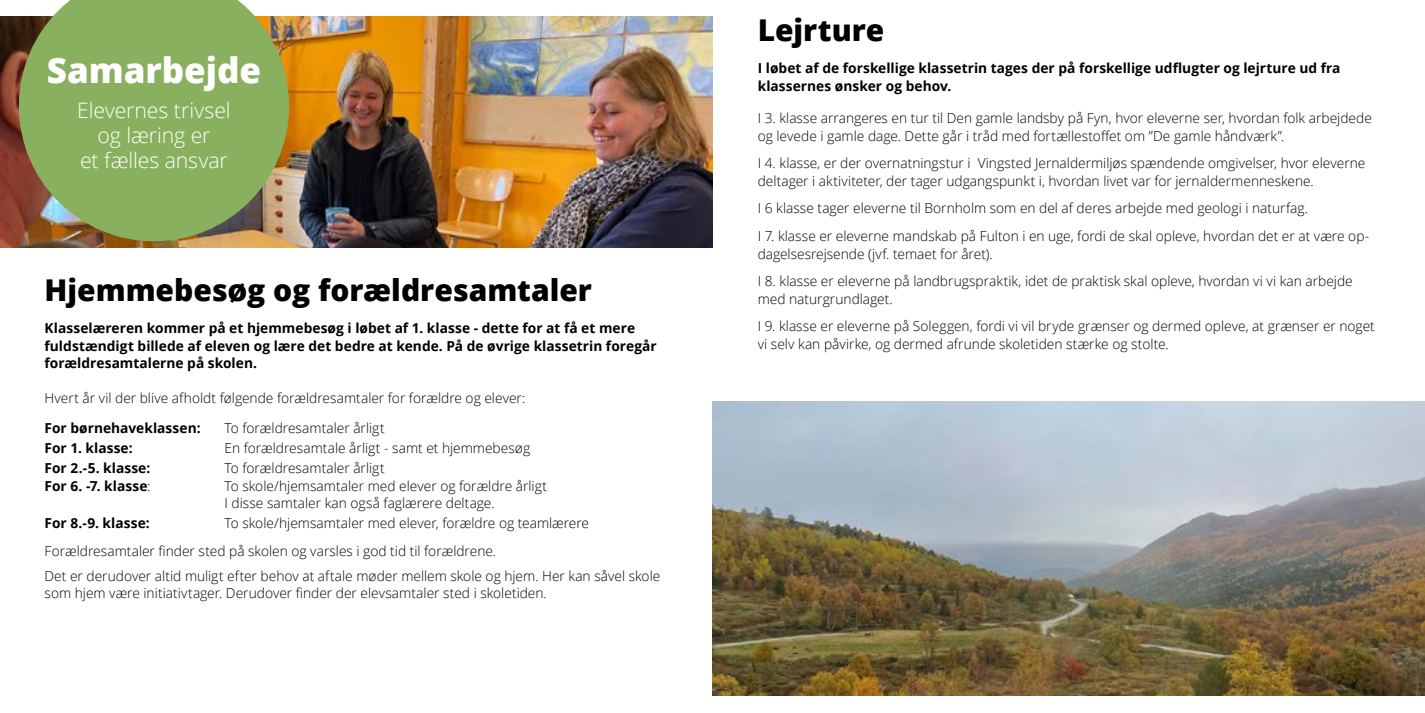
<style>
.page{position:relative;width:1425px;height:713px;background:#fff}
.page>*{position:absolute;margin:0;border:0;box-sizing:border-box;transform-origin:0 0}
.t1{font:800 35px "Open Sans";color:#fff}
.t2{font:800 30px "Open Sans";color:#000}
.t3{font:300 21.25px/25px "Open Sans";letter-spacing:-.005em;color:#fff;text-align:center}
.t4{font:300 13.75px/17.5px "Open Sans";color:#000}
.t5{font:700 13.75px/17.5px "Open Sans";letter-spacing:.005em;color:#000}
.s1{font-weight:300}
.s2{font-size:12.5px}
</style>
<div class="page">
<img style="left:0;top:16px;width:712px;height:231px">
<svg style="left:19px;top:0;width:270px;height:241px;fill:#89b05e"></svg>
<img style="left:712px;top:401px;width:713px;height:294px">
<h1 class="t1" style="left:47px;top:44px;width:216px">Samarbejde</h1>
<h3 class="t3" style="left:77px;top:97px;width:155px">Elevernes trivsel og læring er<br>et fælles ansvar</h3>
<h2 class="t2" style="left:45px;top:267px;width:549px">Hjemmebesøg og forældresamtaler</h2>
<p class="t5" style="left:45px;top:319px;width:614px">Klasselæreren kommer på et hjemmebesøg i løbet af 1. klasse - dette for at få et mere fuldstændigt billede af eleven og lære det bedre at kende. På de øvrige klassetrin foregår forældresamtalerne på skolen.</p>
<p class="t4" style="left:45px;top:389px;width:482px">Hvert år vil der blive afholdt følgende forældresamtaler for forældre og elever:</p>
<p class="t5" style="left:45px;top:419px;width:158px">For børnehaveklassen:</p>
<p class="t4" style="left:225px;top:419px;width:162px">To forældresamtaler årligt</p>
<p class="t5" style="left:45px;top:439px;width:90px">For 1. klasse:</p>
<p class="t4" style="left:225px;top:439px;width:307px">En forældresamtale årligt - samt et hjemmebesøg</p>
<p class="t5" style="left:45px;top:459px;width:107px">For 2.-5. klasse:</p>
<p class="t4" style="left:225px;top:459px;width:162px">To forældresamtaler årligt</p>
<p class="t5" style="left:45px;top:476px;width:108px">For 6. -7. klasse<span class="s1">:</span></p>
<p class="t4" style="left:225px;top:476px;width:324px">To skole/hjemsamtaler med elever og forældre årligt<br>I disse samtaler kan også faglærere deltage.</p>
<p class="t5" style="left:45px;top:514px;width:107px">For 8.-9. klasse:</p>
<p class="t4" style="left:45px;top:509px;width:546px;line-height:27.5px;text-indent:180px">To skole/hjemsamtaler med elever, forældre og teamlærere<br>Forældresamtaler finder sted på skolen og varsles i god tid til forældrene.</p>
<p class="t4" style="left:45px;top:566px;width:617px">Det er derudover altid muligt efter behov at aftale møder mellem skole og hjem. Her kan såvel skole som hjem være initiativtager. Derudover finder der elevsamtaler sted i skoletiden<span class="s2">.</span></p>
<h2 class="t2" style="left:758px;top:7px;width:128px">Lejrture</h2>
<p class="t5" style="left:758px;top:59px;width:584px">I løbet af de forskellige klassetrin tages der på forskellige udflugter og lejrture ud fra klassernes ønsker og behov.</p>
<p class="t4" style="left:758px;top:109px;width:616px">I 3. klasse arrangeres en tur til Den gamle landsby på Fyn, hvor eleverne ser, hvordan folk arbejdede og levede i gamle dage. Dette går i tråd med fortællestoffet om ”De gamle håndværk”.</p>
<p class="t4" style="left:758px;top:154px;width:609px">I 4. klasse, er der overnatningstur i Vingsted Jernaldermiljøs spændende omgivelser, hvor eleverne deltager i aktiviteter, der tager udgangspunkt i, hvordan livet var for jernaldermenneskene.</p>
<p class="t4" style="left:758px;top:194px;width:613px;line-height:27.5px">I 6 klasse tager eleverne til Bornholm som en del af deres arbejde med geologi i naturfag.<br>I 7. klasse er eleverne mandskab på Fulton i en uge, fordi de skal opleve, hvordan det er at være op-</p>
<p class="t4" style="left:758px;top:239px;width:597px;line-height:27.5px">dagelsesrejsende (jvf. temaet for året).<br>I 8. klasse er eleverne på landbrugspraktik, idet de praktisk skal opleve, hvordan vi vi kan arbejde</p>
<p class="t4" style="left:758px;top:284px;width:619px;line-height:27.5px">med naturgrundlaget.<br>I 9. klasse er eleverne på Soleggen, fordi vi vil bryde grænser og dermed opleve, at grænser er noget</p>
<p class="t4" style="left:758px;top:334px;width:413px">vi selv kan påvirke, og dermed afrunde skoletiden stærke og stolte.</p>
</div>
